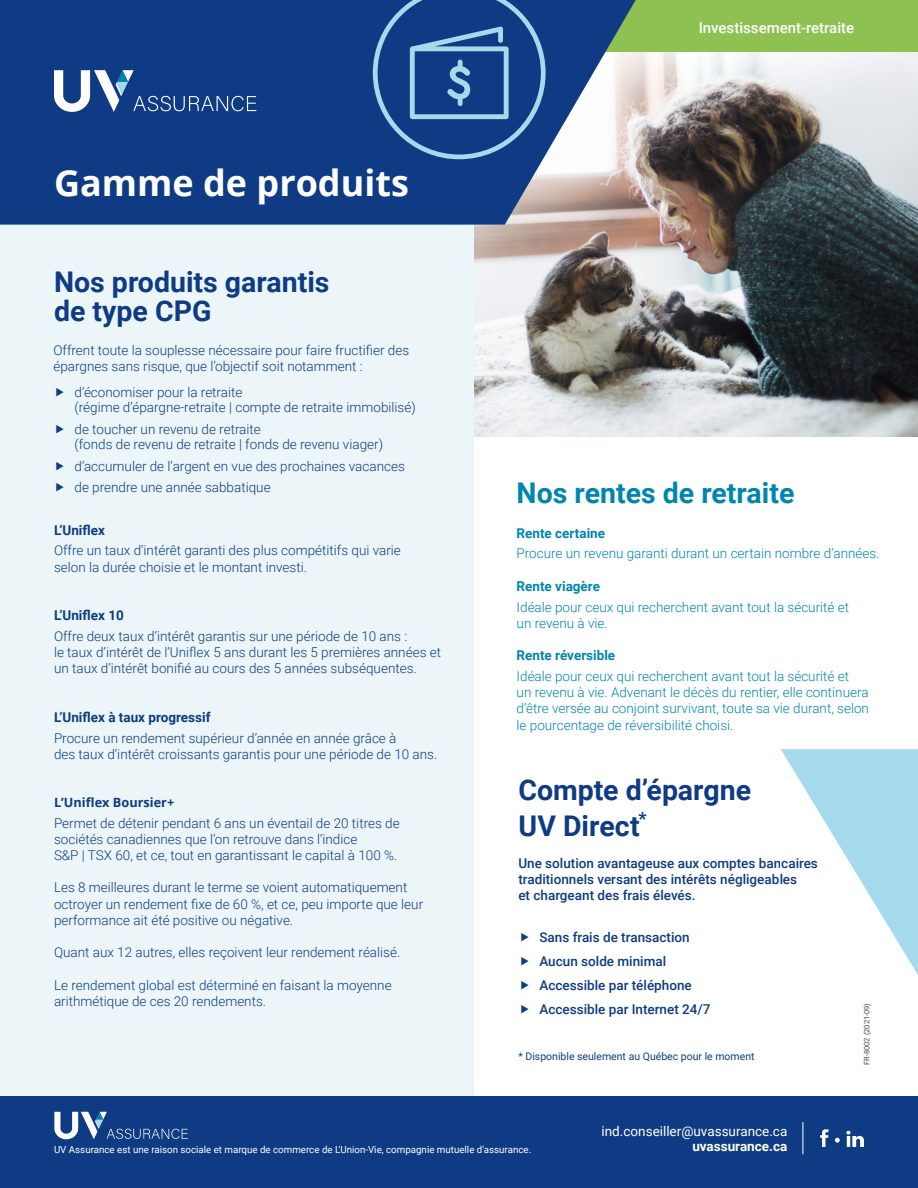
<style>
.page{position:relative;width:918px;height:1188px;background:#fff}
.page>*{position:absolute;margin:0;border:0;box-sizing:border-box;transform-origin:0 0}
.t1{font:700 36px "Open Sans";color:#fff}
.t2{font:700 28.5px/28.5px "Roboto";color:#0e3b83}
.t3{font:700 28.5px "Roboto";color:#0085b0}
.t4{font:500 15px "Roboto";color:#fff}
.t5{font:300 13.5px/16.2px "Roboto";color:#0e3b83}
.t6{font:300 13.5px/16.2px "Roboto";color:#0085b0}
.t7{font:500 13.5px/24px "Roboto";color:#0e3b83}
.t8{font:700 13.5px "Roboto";color:#0e3b83}
.t9{font:700 13.5px "Roboto";color:#0085b0}
.t10{font:13.5px "Roboto";color:#fff}
.t11{font:700 13.5px "Roboto";color:#fff}
.t12{font:700 12.75px "Open Sans";color:#0e3b83}
.t13{font:10.5px "Roboto";color:#0e3b83}
.t14{font:9.75px "Roboto";color:#fff}
.t15{font:7.5px "Roboto";color:#484d52}
</style>
<div class="page">
<div style="left:0;top:225px;width:474px;height:963px;background:#ecf6f9"></div>
<img style="left:474px;top:51px;width:444px;height:385px">
<div style="left:536px;top:0;width:382px;height:51px;background:#8ec152"></div>
<svg style="left:0;top:0;width:636px;height:225px;background:#2b508d"></svg>
<svg style="left:54px;top:70px;width:203px;height:42px;background:#3f639c"></svg>
<svg style="left:373px;top:0;width:173px;height:159px;background:#275594"></svg>
<svg style="left:781px;top:749px;width:137px;height:226px"></svg>
<div style="left:0;top:1096px;width:918px;height:92px;background:#0e3b83"></div>
<svg style="left:54px;top:1112px;width:134px;height:27px"></svg>
<svg style="left:820px;top:1129px;width:9px;height:18px"></svg>
<svg style="left:846px;top:1131px;width:18px;height:16px"></svg>
<svg style="left:835px;top:1138px;width:5px;height:5px"></svg>
<hr style="left:803px;top:1122px;width:1px;height:32px;background:#fff">
<h1 class="t1" style="left:54px;top:158px;width:356px">Gamme de produits</h1>
<h2 class="t2" style="left:54px;top:267px;width:277px">Nos produits garantis de type CPG</h2>
<p class="t5" style="left:54px;top:341px;width:357px">Offrent toute la souplesse nécessaire pour faire fructifier des épargnes sans risque, que l’objectif soit notamment :</p>
<p class="t5" style="left:75px;top:384px;width:343px;line-height:15px">d’économiser pour la retraite<br>(régime d’épargne-retraite | compte de retraite immobilisé)</p>
<p class="t5" style="left:75px;top:421px;width:310px;line-height:15px">de toucher un revenu de retraite<br>(fonds de revenu de retraite | fonds de revenu viager)</p>
<p class="t5" style="left:75px;top:454px;width:332px;line-height:21.8px">d’accumuler de l’argent en vue des prochaines vacances de prendre une année sabbatique</p>
<p class="t8" style="left:54px;top:520px;width:52px">L’Uniflex</p>
<p class="t5" style="left:54px;top:542px;width:348px">Offre un taux d’intérêt garanti des plus compétitifs qui varie selon la durée choisie et le montant investi.</p>
<p class="t8" style="left:54px;top:606px;width:71px">L’Uniflex 10</p>
<p class="t5" style="left:54px;top:628px;width:389px">Offre deux taux d’intérêt garantis sur une période de 10 ans :<br>le taux d’intérêt de l’Uniflex 5 ans durant les 5 premières années et un taux d’intérêt bonifié au cours des 5 années subséquentes.</p>
<p class="t8" style="left:54px;top:708px;width:158px">L’Uniflex à taux progressif</p>
<p class="t5" style="left:54px;top:729px;width:385px">Procure un rendement supérieur d’année en année grâce à<br>des taux d’intérêt croissants garantis pour une période de 10 ans.</p>
<p class="t12" style="left:54px;top:793px;width:122px">L’Uniflex Boursier+</p>
<p class="t5" style="left:54px;top:814px;width:347px">Permet de détenir pendant 6 ans un éventail de 20 titres de sociétés canadiennes que l’on retrouve dans l’indice<br>S&amp;P | TSX 60, et ce, tout en garantissant le capital à 100 %.</p>
<p class="t5" style="left:54px;top:879px;width:371px">Les 8 meilleures durant le terme se voient automatiquement octroyer un rendement fixe de 60 %, et ce, peu importe que leur performance ait été positive ou négative.</p>
<p class="t5" style="left:54px;top:944px;width:348px">Quant aux 12 autres, elles reçoivent leur rendement réalisé.</p>
<p class="t5" style="left:54px;top:976px;width:339px">Le rendement global est déterminé en faisant la moyenne arithmétique de ces 20 rendements.</p>
<p class="t4" style="left:699px;top:18px;width:157px">Investissement-retraite</p>
<h2 class="t3" style="left:517px;top:473px;width:279px">Nos rentes de retraite</h2>
<p class="t9" style="left:517px;top:523px;width:90px">Rente certaine</p>
<p class="t6" style="left:517px;top:545px;width:364px">Procure un revenu garanti durant un certain nombre d’années.</p>
<p class="t9" style="left:517px;top:577px;width:85px">Rente viagère</p>
<p class="t6" style="left:517px;top:598px;width:334px">Idéale pour ceux qui recherchent avant tout la sécurité et un revenu à vie.</p>
<p class="t9" style="left:517px;top:646px;width:100px">Rente réversible</p>
<p class="t6" style="left:517px;top:668px;width:354px">Idéale pour ceux qui recherchent avant tout la sécurité et<br>un revenu à vie. Advenant le décès du rentier, elle continuera d’être versée au conjoint survivant, toute sa vie durant, selon le pourcentage de réversibilité choisi.</p>
<h2 class="t2" style="left:518px;top:770px;width:234px;line-height:36px">Compte d’épargne<br>UV Direct<sup>*</sup></h2>
<p class="t7" style="left:518px;top:855px;width:301px;line-height:16.2px">Une solution avantageuse aux comptes bancaires traditionnels versant des intérêts négligeables<br>et chargeant des frais élevés.</p>
<p class="t7" style="left:539px;top:924px;width:173px">Sans frais de transaction<br>Aucun solde minimal<br>Accessible par téléphone<br>Accessible par Internet 24/7</p>
<p class="t13" style="left:518px;top:1049px;width:238px">* Disponible seulement au Québec pour le moment</p>
<p class="t15" style="left:862px;top:1065px;width:64px;rotate:-90deg">FR-8002 (2021-09)</p>
<p class="t14" style="left:54px;top:1143px;width:479px">UV Assurance est une raison sociale et marque de commerce de L'Union-Vie, compagnie mutuelle d'assurance.</p>
<p class="t10" style="left:602px;top:1121px;width:187px">ind.conseiller@uvassurance.ca</p>
<p class="t11" style="left:692px;top:1136px;width:97px">uvassurance.ca</p>
</div>
